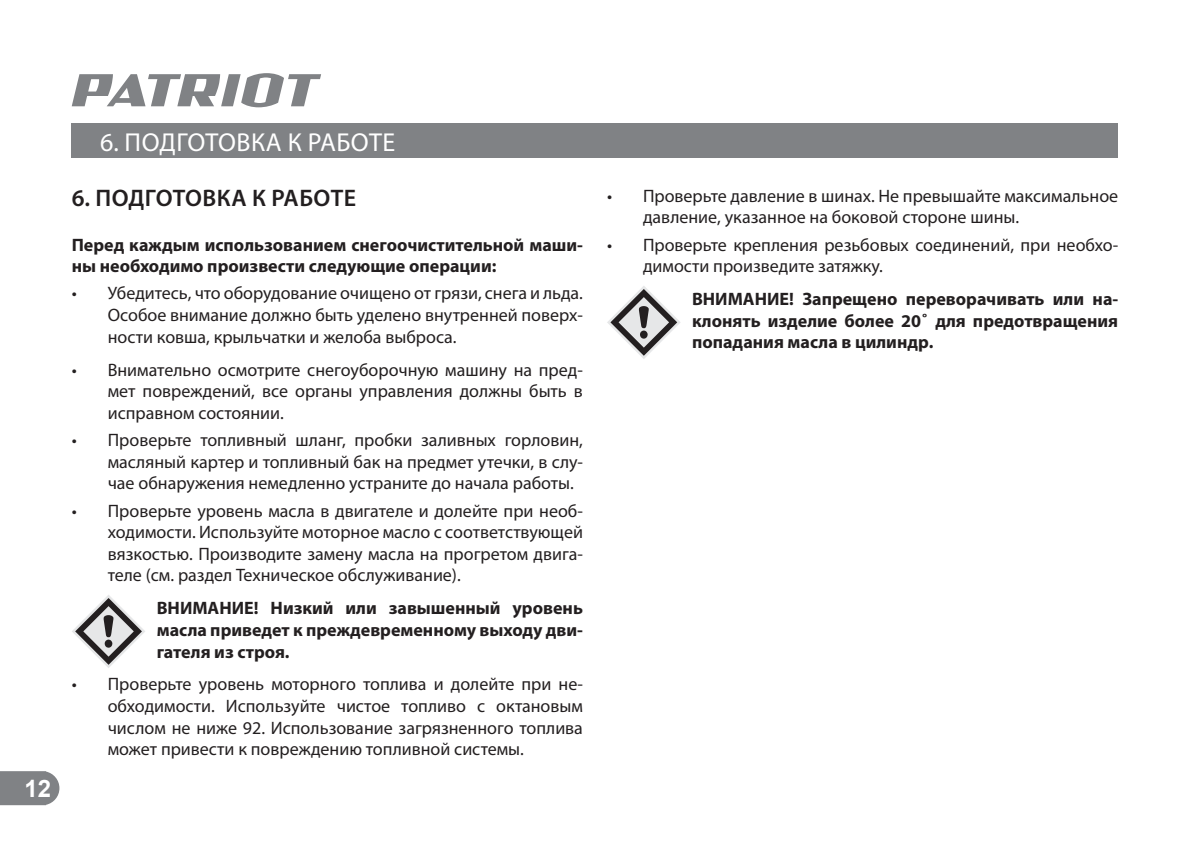
<style>
.page{position:relative;width:1191px;height:843px;background:#fff}
.page>*{position:absolute;margin:0;border:0;box-sizing:border-box;transform-origin:0 0}
.t1{font:26px "Myriad Pro";letter-spacing:.015em;color:#fff}
.t2{font:600 24px "Myriad Pro";letter-spacing:.015em;color:#231f20}
.t3{font:700 24px "Arial";color:#fff}
.t4{font:18px/21.6px "Myriad Pro";color:#231f20;text-align:justify}
.t5{font:700 18px/21.6px "Myriad Pro";color:#231f20;text-align:justify}
</style>
<div class="page">
<svg style="left:0;top:771px;width:59px;height:34px;background:#87898c"></svg>
<svg style="left:72px;top:73px;width:249px;height:34px"></svg>
<div style="left:72px;top:124px;width:1046px;height:34px;background:#808285"></div>
<svg style="left:72px;top:595px;width:73px;height:73px"></svg>
<svg style="left:607px;top:286px;width:74px;height:73px"></svg>
<h2 class="t3" style="left:24px;top:774px;width:28px">12</h2>
<h1 class="t1" style="left:100px;top:130px;width:297px">6. ПОДГОТОВКА К РАБОТЕ</h1>
<h2 class="t2" style="left:72px;top:186px;width:286px">6. ПОДГОТОВКА К РАБОТЕ</h2>
<p class="t5" style="left:72px;top:235px;width:513px">Перед каждым использованием снегоочистительной маши&shy;ны необходимо произвести следующие операции:</p>
<p class="t4" style="left:108px;top:283px;width:477px;text-indent:-36px">• Убедитесь, что оборудование очищено от грязи, снега и льда.<br>Особое внимание должно быть уделено внутренней поверх&shy;ности ковша, крыльчатки и желоба выброса.</p>
<p class="t4" style="left:108px;top:359px;width:477px;text-indent:-36px">• Внимательно осмотрите снегоуборочную машину на пред&shy;мет повреждений, все органы управления должны быть в исправном состоянии.</p>
<p class="t4" style="left:108px;top:430px;width:477px;text-indent:-36px">• Проверьте топливный шланг, пробки заливных горловин, масляный картер и топливный бак на предмет утечки, в слу&shy;чае обнаружения немедленно устраните до начала работы.</p>
<p class="t4" style="left:108px;top:500px;width:477px;text-indent:-36px">• Проверьте уровень масла в двигателе и долейте при необ&shy;ходимости. Используйте моторное масло с соответствующей вязкостью. Производите замену масла на прогретом двига&shy;теле (см. раздел Техническое обслуживание).</p>
<p class="t5" style="left:157px;top:599px;width:428px">ВНИМАНИЕ! Низкий или завышенный уровень масла приведет к преждевременному выходу дви&shy;гателя из строя.</p>
<p class="t4" style="left:108px;top:674px;width:477px;text-indent:-36px">• Проверьте уровень моторного топлива и долейте при не&shy;обходимости. Используйте чистое топливо с октановым числом не ниже 92. Использование загрязненного топлива может привести к повреждению топливной системы.</p>
<p class="t4" style="left:643px;top:186px;width:477px;text-indent:-36px">• Проверьте давление в шинах. Не превышайте максимальное давление, указанное на боковой стороне шины.</p>
<p class="t4" style="left:643px;top:234px;width:477px;text-indent:-36px">• Проверьте крепления резьбовых соединений, при необхо&shy;димости произведите затяжку.</p>
<p class="t5" style="left:692px;top:290px;width:428px">ВНИМАНИЕ! Запрещено переворачивать или на&shy;клонять изделие более 20˚ для предотвращения попадания масла в цилиндр.</p>
</div>
